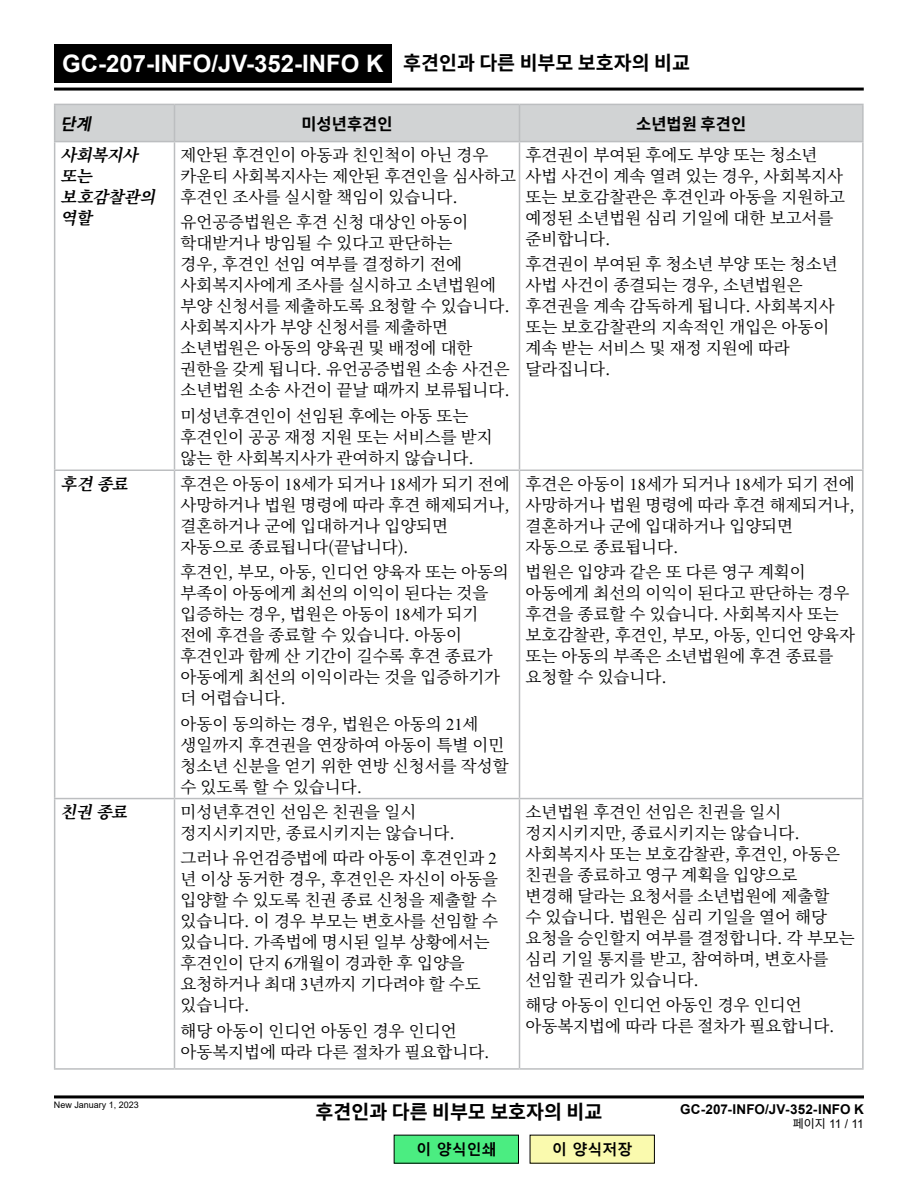
<style>
.page{position:relative;width:918px;height:1188px;background:#fff}
.page>*{position:absolute;margin:0;border:0;box-sizing:border-box;transform-origin:0 0}
.t1{font:700 24px "Arial";color:#fff}
.t2{font:700 19.5px "Source Han Sans K";color:#000}
.t3{font:16.5px/21px "Source Han Serif K";color:#000}
.t4{font:italic 700 16.5px/21px "Source Han Serif K";color:#000}
.t5{font:700 16.5px "Source Han Sans K";color:#000}
.t6{font:italic 700 16.5px "Source Han Sans K";color:#000}
.t7{font:700 15px "Malgun Gothic";color:#000}
.t8{font:700 13.5px "Arial";letter-spacing:.01em;color:#000}
.t9{font:12px "Arial";color:#000}
.t10{font:9px "Arial";color:#000}
.s1{font-family:"Source Han Sans K";font-size:19.5px;color:#000}
.s2{font-family:"Times New Roman"}
.s3{font-family:"Source Han Sans K"}
</style>
<div class="page">
<hr style="left:54px;top:1095px;width:810px;height:3px;background:#000">
<div style="left:54px;top:44px;width:338px;height:39px;background:#000"></div>
<hr style="left:54px;top:88px;width:810px;height:3px;background:#000">
<div style="left:55px;top:105px;width:807px;height:36px;background:#d1d3d4"></div>
<hr style="left:54px;top:104px;width:120px;height:1px;background:#bcbec0">
<hr style="left:54px;top:105px;width:1px;height:36px;background:#bcbec0">
<hr style="left:174px;top:104px;width:345px;height:1px;background:#bcbec0">
<hr style="left:174px;top:105px;width:1px;height:36px;background:#bcbec0">
<hr style="left:519px;top:104px;width:345px;height:1px;background:#bcbec0">
<hr style="left:519px;top:105px;width:1px;height:36px;background:#bcbec0">
<hr style="left:862px;top:105px;width:2px;height:36px;background:#bcbec0">
<hr style="left:54px;top:141px;width:120px;height:1px;background:#bcbec0">
<hr style="left:54px;top:142px;width:1px;height:328px;background:#bcbec0">
<hr style="left:174px;top:141px;width:345px;height:1px;background:#bcbec0">
<hr style="left:174px;top:142px;width:1px;height:328px;background:#bcbec0">
<hr style="left:519px;top:141px;width:345px;height:1px;background:#bcbec0">
<hr style="left:519px;top:142px;width:1px;height:328px;background:#bcbec0">
<hr style="left:862px;top:142px;width:2px;height:328px;background:#bcbec0">
<hr style="left:54px;top:470px;width:120px;height:1px;background:#bcbec0">
<hr style="left:54px;top:471px;width:1px;height:327px;background:#bcbec0">
<hr style="left:174px;top:470px;width:345px;height:1px;background:#bcbec0">
<hr style="left:174px;top:471px;width:1px;height:327px;background:#bcbec0">
<hr style="left:519px;top:470px;width:345px;height:1px;background:#bcbec0">
<hr style="left:519px;top:471px;width:1px;height:327px;background:#bcbec0">
<hr style="left:862px;top:471px;width:2px;height:327px;background:#bcbec0">
<hr style="left:54px;top:798px;width:120px;height:1px;background:#bcbec0">
<hr style="left:54px;top:799px;width:1px;height:269px;background:#bcbec0">
<hr style="left:174px;top:798px;width:345px;height:1px;background:#bcbec0">
<hr style="left:174px;top:799px;width:1px;height:269px;background:#bcbec0">
<hr style="left:519px;top:798px;width:345px;height:1px;background:#bcbec0">
<hr style="left:519px;top:799px;width:1px;height:269px;background:#bcbec0">
<hr style="left:862px;top:799px;width:2px;height:269px;background:#bcbec0">
<hr style="left:54px;top:1068px;width:120px;height:2px;background:#bcbec0">
<hr style="left:174px;top:1068px;width:345px;height:2px;background:#bcbec0">
<hr style="left:519px;top:1068px;width:345px;height:2px;background:#bcbec0">
<div style="left:394px;top:1135px;width:124px;height:28px;background:#4bed81"></div>
<div style="left:530px;top:1135px;width:124px;height:28px;background:#fafaae"></div>
<h1 class="t1" style="left:62px;top:47px;width:629px">GC-207-INFO/JV-352-INFO K <span class="s1">후견인과 다른 비부모 보호자의 비교</span></h1>
<p class="t6" style="left:61px;top:114px;width:40px">단계</p>
<p class="t5" style="left:301px;top:114px;width:93px">미성년후견인</p>
<p class="t5" style="left:636px;top:114px;width:112px">소년법원 후견인</p>
<p class="t4" style="left:61px;top:145px;width:105px">사회복지사 또는 보호감찰관의 역할</p>
<p class="t3" style="left:180px;top:145px;width:337px">제안된 후견인이 아동과 친인척이 아닌 경우 카운티 사회복지사는 제안된 후견인을 심사하고 후견인 조사를 실시할 책임이 있습니다.</p>
<p class="t3" style="left:525px;top:145px;width:321px">후견권이 부여된 후에도 부양 또는 청소년 사법 사건이 계속 열려 있는 경우, 사회복지사 또는 보호감찰관은 후견인과 아동을 지원하고 예정된 소년법원 심리 기일에 대한 보고서를 준비합니다.</p>
<p class="t3" style="left:525px;top:254px;width:314px">후견권이 부여된 후 청소년 부양 또는 청소년 사법 사건이 종결되는 경우, 소년법원은 후견권을 계속 감독하게 됩니다. 사회복지사 또는 보호감찰관의 지속적인 개입은 아동이 계속 받는 서비스 및 재정 지원에 따라 달라집니다.</p>
<p class="t3" style="left:180px;top:212px;width:331px">유언공증법원은 후견 신청 대상인 아동이 학대받거나 방임될 수 있다고 판단하는<br>경우, 후견인 선임 여부를 결정하기 전에 사회복지사에게 조사를 실시하고 소년법원에 부양 신청서를 제출하도록 요청할 수 있습니다. 사회복지사가 부양 신청서를 제출하면 소년법원은 아동의 양육권 및 배정에 대한 권한을 갖게 됩니다. 유언공증법원 소송 사건은 소년법원 소송 사건이 끝날 때까지 보류됩니다.</p>
<p class="t3" style="left:180px;top:406px;width:314px">미성년후견인이 선임된 후에는 아동 또는 후견인이 공공 재정 지원 또는 서비스를 받지 않는 한 사회복지사가 관여하지 않습니다.</p>
<p class="t4" style="left:61px;top:474px;width:77px">후견 종료</p>
<p class="t3" style="left:180px;top:473px;width:331px">후견은 아동이 <span class="s2">18</span>세가 되거나 <span class="s2">18</span>세가 되기 전에 사망하거나 법원 명령에 따라 후견 해제되거나, 결혼하거나 군에 입대하거나 입양되면 자동으로 종료됩니다(끝납니다).</p>
<p class="t3" style="left:180px;top:562px;width:330px">후견인, 부모, 아동, 인디언 양육자 또는 아동의 부족이 아동에게 최선의 이익이 된다는 것을 입증하는 경우, 법원은 아동이 <span class="s2">18</span>세가 되기 전에 후견을 종료할 수 있습니다. 아동이 후견인과 함께 산 기간이 길수록 후견 종료가 아동에게 최선의 이익이라는 것을 입증하기가 더 어렵습니다.</p>
<p class="t3" style="left:180px;top:713px;width:330px">아동이 동의하는 경우, 법원은 아동의 <span class="s2">21</span>세 생일까지 후견권을 연장하여 아동이 특별 이민 청소년 신분을 얻기 위한 연방 신청서를 작성할 수 있도록 할 수 있습니다.</p>
<p class="t4" style="left:61px;top:802px;width:76px">친권 종료</p>
<p class="t3" style="left:180px;top:802px;width:276px">미성년후견인 선임은 친권을 일시 정지시키지만, 종료시키지는 않습니다.</p>
<p class="t3" style="left:180px;top:848px;width:319px">그러나 유언검증법에 따라 아동이 후견인과 <span class="s2">2 </span>년 이상 동거한 경우, 후견인은 자신이 아동을 입양할 수 있도록 친권 종료 신청을 제출할 수 있습니다. 이 경우 부모는 변호사를 선임할 수 있습니다. 가족법에 명시된 일부 상황에서는 후견인이 단지 <span class="s2">6</span>개월이 경과한 후 입양을 요청하거나 최대 <span class="s2">3</span>년까지 기다려야 할 수도 있습니다.</p>
<p class="t3" style="left:180px;top:1021px;width:311px">해당 아동이 인디언 아동인 경우 인디언 아동복지법에 따라 다른 절차가 필요합니다.</p>
<p class="t3" style="left:525px;top:473px;width:331px">후견은 아동이 <span class="s2">18</span>세가 되거나 <span class="s2">18</span>세가 되기 전에 사망하거나 법원 명령에 따라 후견 해제되거나, 결혼하거나 군에 입대하거나 입양되면 자동으로 종료됩니다.</p>
<p class="t3" style="left:525px;top:562px;width:331px">법원은 입양과 같은 또 다른 영구 계획이 아동에게 최선의 이익이 된다고 판단하는 경우 후견을 종료할 수 있습니다. 사회복지사 또는 보호감찰관, 후견인, 부모, 아동, 인디언 양육자 또는 아동의 부족은 소년법원에 후견 종료를 요청할 수 있습니다.</p>
<p class="t3" style="left:525px;top:802px;width:331px">소년법원 후견인 선임은 친권을 일시 정지시키지만, 종료시키지는 않습니다. 사회복지사 또는 보호감찰관, 후견인, 아동은 친권을 종료하고 영구 계획을 입양으로<br>변경해 달라는 요청서를 소년법원에 제출할<br>수 있습니다. 법원은 심리 기일을 열어 해당 요청을 승인할지 여부를 결정합니다. 각 부모는 심리 기일 통지를 받고, 참여하며, 변호사를 선임할 권리가 있습니다.</p>
<p class="t3" style="left:525px;top:995px;width:311px">해당 아동이 인디언 아동인 경우 인디언 아동복지법에 따라 다른 절차가 필요합니다.</p>
<p class="t10" style="left:54px;top:1099px;width:87px">New January 1, 2023</p>
<p class="t2" style="left:316px;top:1101px;width:288px">후견인과 다른 비부모 보호자의 비교</p>
<p class="t8" style="left:680px;top:1099px;width:185px">GC-207-INFO/JV-352-INFO K</p>
<p class="t9" style="left:793px;top:1116px;width:73px"><span class="s3">페이지</span> 11 / 11</p>
<p class="t7" style="left:417px;top:1141px;width:82px">이 양식인쇄</p>
<p class="t7" style="left:552px;top:1141px;width:82px">이 양식저장</p>
</div>
